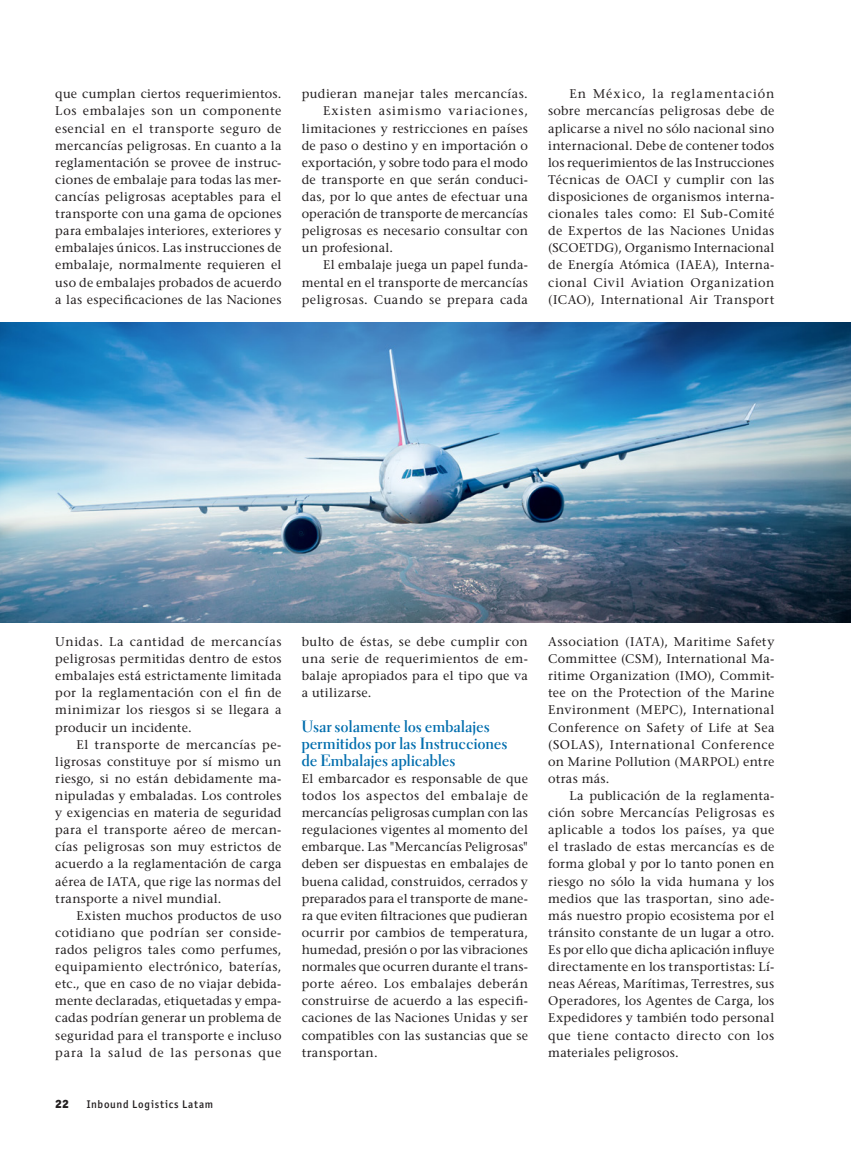
<style>
.page{position:relative;width:851px;height:1149px;background:#fff}
.page>*{position:absolute;margin:0;border:0;box-sizing:border-box;transform-origin:0 0}
.t1{font:16.5px/17.1px "Electra LT Std Bold Display";letter-spacing:.025em;color:#006dad}
.t2{font:500 12.6px/17.1px "Stone Serif Std";letter-spacing:.025em;color:#231f20;text-align:justify}
.t3{font:500 12.6px "Stone Serif Std";letter-spacing:.005em;color:#231f20}
.t4{font:500 12.6px "Stone Serif Std";letter-spacing:.075em;color:#231f20}
.t5{font:900 12px "Officina Sans ITC Std";color:#231f20}
.t6{font:500 11.1px "Officina Sans ITC Std";letter-spacing:.065em;color:#231f20}
</style>
<div class="page">
<img style="left:0;top:322px;width:850px;height:300px">
<p class="t2" style="left:55px;top:85px;width:228px">que cumplan ciertos requerimientos.<br>Los embalajes son un componente esencial en el transporte seguro de mercancías peligrosas. En cuanto a la reglamentación se provee de instruc&shy;ciones de embalaje para todas las mer&shy;cancías peligrosas aceptables para el transporte con una gama de opciones para embalajes interiores, exteriores y embalajes únicos. Las instrucciones de embalaje, normalmente requieren el uso de embalajes probados de acuerdo a las especificaciones de las Naciones</p>
<p class="t2" style="left:302px;top:85px;width:227px">pudieran manejar tales mercancías.</p>
<p class="t4" style="left:323px;top:103px;width:206px">Existen asimismo variaciones,</p>
<p class="t2" style="left:302px;top:120px;width:228px">limitaciones y restricciones en países</p>
<p class="t2" style="left:302px;top:137px;width:228px">de paso o destino y en importación o</p>
<p class="t3" style="left:302px;top:155px;width:228px">exportación, y sobre todo para el modo</p>
<p class="t2" style="left:302px;top:171px;width:228px">de transporte en que serán conduci-</p>
<p class="t2" style="left:302px;top:188px;width:228px">das, por lo que antes de efectuar una</p>
<p class="t2" style="left:302px;top:205px;width:228px">operación de transporte de mercancías</p>
<p class="t2" style="left:302px;top:222px;width:228px">peligrosas es necesario consultar con</p>
<p class="t2" style="left:302px;top:239px;width:93px">un profesional.</p>
<p class="t2" style="left:323px;top:256px;width:206px">El embalaje juega un papel funda-</p>
<p class="t2" style="left:302px;top:273px;width:228px">mental en el transporte de mercancías</p>
<p class="t2" style="left:302px;top:291px;width:228px">peligrosas. Cuando se prepara cada</p>
<p class="t2" style="left:548px;top:85px;width:228px;text-indent:21px">En México, la reglamentación sobre mercancías peligrosas debe de aplicarse a nivel no sólo nacional sino internacional. Debe de contener todos los requerimientos de las Instrucciones Técnicas de OACI y cumplir con las disposiciones de organismos interna&shy;cionales tales como: El Sub-Comité de Expertos de las Naciones Unidas (SCOETDG), Organismo Internacional de Energía Atómica (IAEA), Interna&shy;cional Civil Aviation Organization (ICAO), International Air Transport</p>
<p class="t2" style="left:55px;top:633px;width:228px">Unidas. La cantidad de mercancías peligrosas permitidas dentro de estos embalajes está estrictamente limitada por la reglamentación con el fin de minimizar los riesgos si se llegara a producir un incidente.</p>
<p class="t2" style="left:55px;top:735px;width:228px;text-indent:21px">El transporte de mercancías pe&shy;ligrosas constituye por sí mismo un riesgo, si no están debidamente ma&shy;nipuladas y embaladas. Los controles y exigencias en materia de seguridad para el transporte aéreo de mercan&shy;cías peligrosas son muy estrictos de acuerdo a la reglamentación de carga aérea de IATA, que rige las normas del transporte a nivel mundial.</p>
<p class="t2" style="left:55px;top:906px;width:228px;text-indent:21px">Existen muchos productos de uso cotidiano que podrían ser conside&shy;rados peligros tales como perfumes, equipamiento electrónico, baterías, etc., que en caso de no viajar debida&shy;mente declaradas, etiquetadas y empa&shy;cadas podrían generar un problema de seguridad para el transporte e incluso para la salud de las personas que</p>
<p class="t5" style="left:55px;top:1095px;width:15px">22</p>
<p class="t6" style="left:87px;top:1097px;width:128px">Inbound Logistics Latam</p>
<p class="t2" style="left:302px;top:633px;width:228px">bulto de éstas, se debe cumplir con una serie de requerimientos de em&shy;balaje apropiados para el tipo que va a utilizarse.</p>
<h1 class="t1" style="left:302px;top:717px;width:207px">Usar solamente los embalajes permitidos por las Instrucciones de Embalajes aplicables</h1>
<p class="t2" style="left:302px;top:769px;width:228px">El embarcador es responsable de que todos los aspectos del embalaje de mercancías peligrosas cumplan con las regulaciones vigentes al momento del embarque. Las "Mercancías Peligrosas" deben ser dispuestas en embalajes de buena calidad, construidos, cerrados y preparados para el transporte de mane&shy;ra que eviten filtraciones que pudieran ocurrir por cambios de temperatura, humedad, presión o por las vibraciones normales que ocurren durante el trans&shy;porte aéreo. Los embalajes deberán construirse de acuerdo a las especifi&shy;caciones de las Naciones Unidas y ser compatibles con las sustancias que se transportan.</p>
<p class="t2" style="left:548px;top:633px;width:228px">Association (IATA), Maritime Safety Committee (CSM), International Ma&shy;ritime Organization (IMO), Commit&shy;tee on the Protection of the Marine Environment (MEPC), International Conference on Safety of Life at Sea (SOLAS), International Conference on Marine Pollution (MARPOL) entre otras más.</p>
<p class="t2" style="left:548px;top:786px;width:228px;text-indent:21px">La publicación de la reglamenta&shy;ción sobre Mercancías Peligrosas es aplicable a todos los países, ya que el traslado de estas mercancías es de forma global y por lo tanto ponen en riesgo no sólo la vida humana y los medios que las trasportan, sino ade&shy;más nuestro propio ecosistema por el tránsito constante de un lugar a otro.<br>Es por ello que dicha aplicación influye directamente en los transportistas: Lí&shy;neas Aéreas, Marítimas, Terrestres, sus Operadores, los Agentes de Carga, los Expedidores y también todo personal que tiene contacto directo con los materiales peligrosos.</p>
</div>
